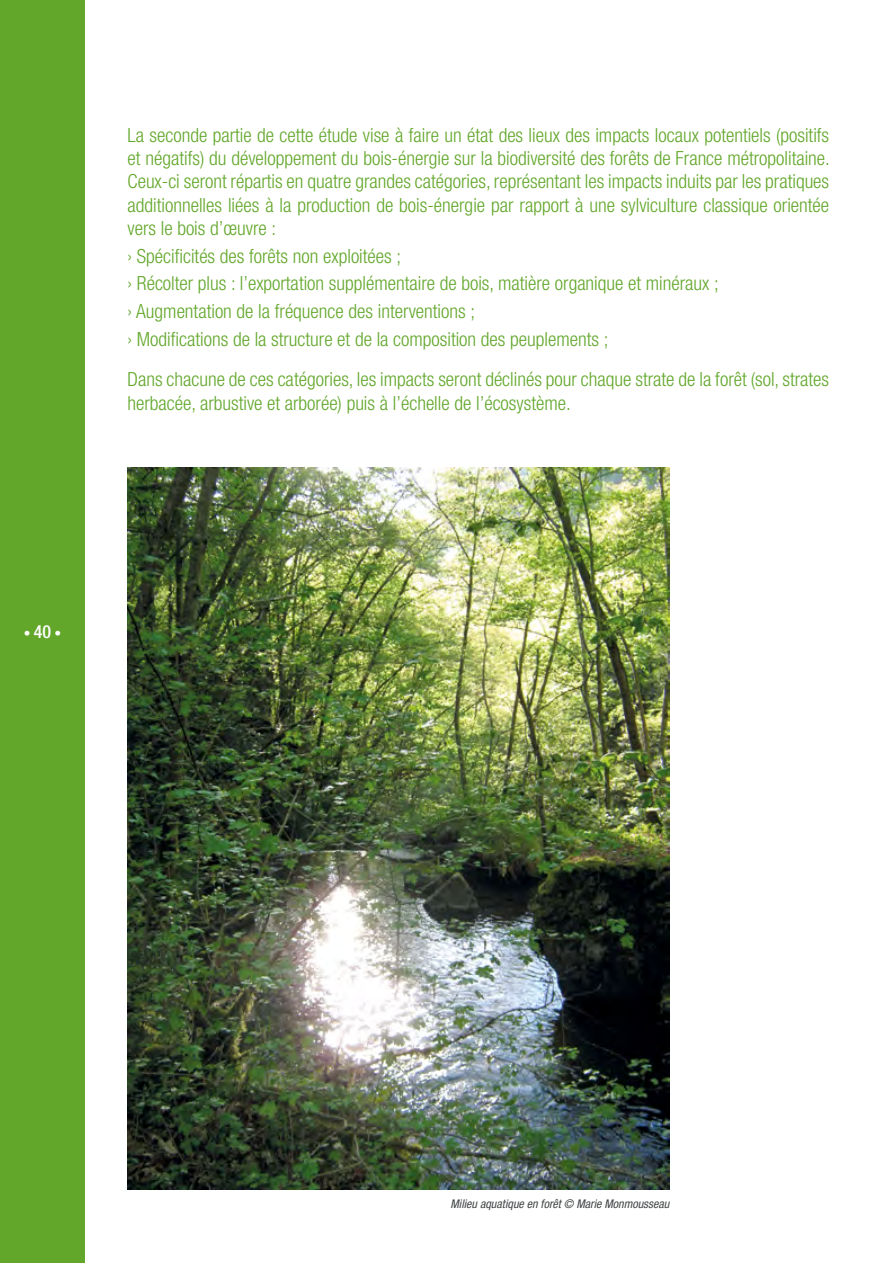
<style>
.page{position:relative;width:893px;height:1263px;background:#fff}
.page>*{position:absolute;margin:0;border:0;box-sizing:border-box;transform-origin:0 0}
.t1{font:300 condensed 19.5px/23.4px "Helvetica Neue LT Com";color:#62a72a}
.t2{font:500 condensed 13.5px "Helvetica Neue LT Com";color:#fff}
.t3{font:italic condensed 12px "Helvetica Neue LT Com";color:#424647}
.s1{font-size:18px}
</style>
<div class="page">
<img style="left:128px;top:467px;width:541px;height:723px">
<div style="left:0;top:0;width:85px;height:1263px;background:#62a72a"></div>
<p class="t1" style="left:128px;top:123px;width:704px;text-align:justify">La seconde partie de cette étude vise à faire un état des lieux des impacts locaux potentiels (positifs et négatifs) du développement du bois-énergie sur la biodiversité des forêts de France métropolitaine.<br>Ceux-ci seront répartis en quatre grandes catégories, représentant les impacts induits par les pratiques additionnelles liées à la production de bois-énergie par rapport à une sylviculture classique orientée vers le bois d’œuvre :</p>
<p class="t1" style="left:128px;top:242px;width:593px;line-height:27.6px">› Spécificités des forêts non exploitées ;<br>› Récolter plus : l’exportation supplémentaire de bois, matière organique et minéraux ; › Augmentation de la fréquence des interventions ;<br>› Modifications de la structure et de la composition des peuplements ;</p>
<p class="t1" style="left:128px;top:367px;width:703px">Dans chacune de ces catégories, les impacts seront déclinés pour chaque strate de la forêt (sol, strates herbacée, arbustive et arborée) puis à l’échelle de l’écosystème.</p>
<p class="t2" style="left:24px;top:625px;width:39px">• <span class="s1">40</span> •</p>
<p class="t3" style="left:450px;top:1196px;width:220px">Milieu aquatique en forêt © Marie Monmousseau</p>
</div>
